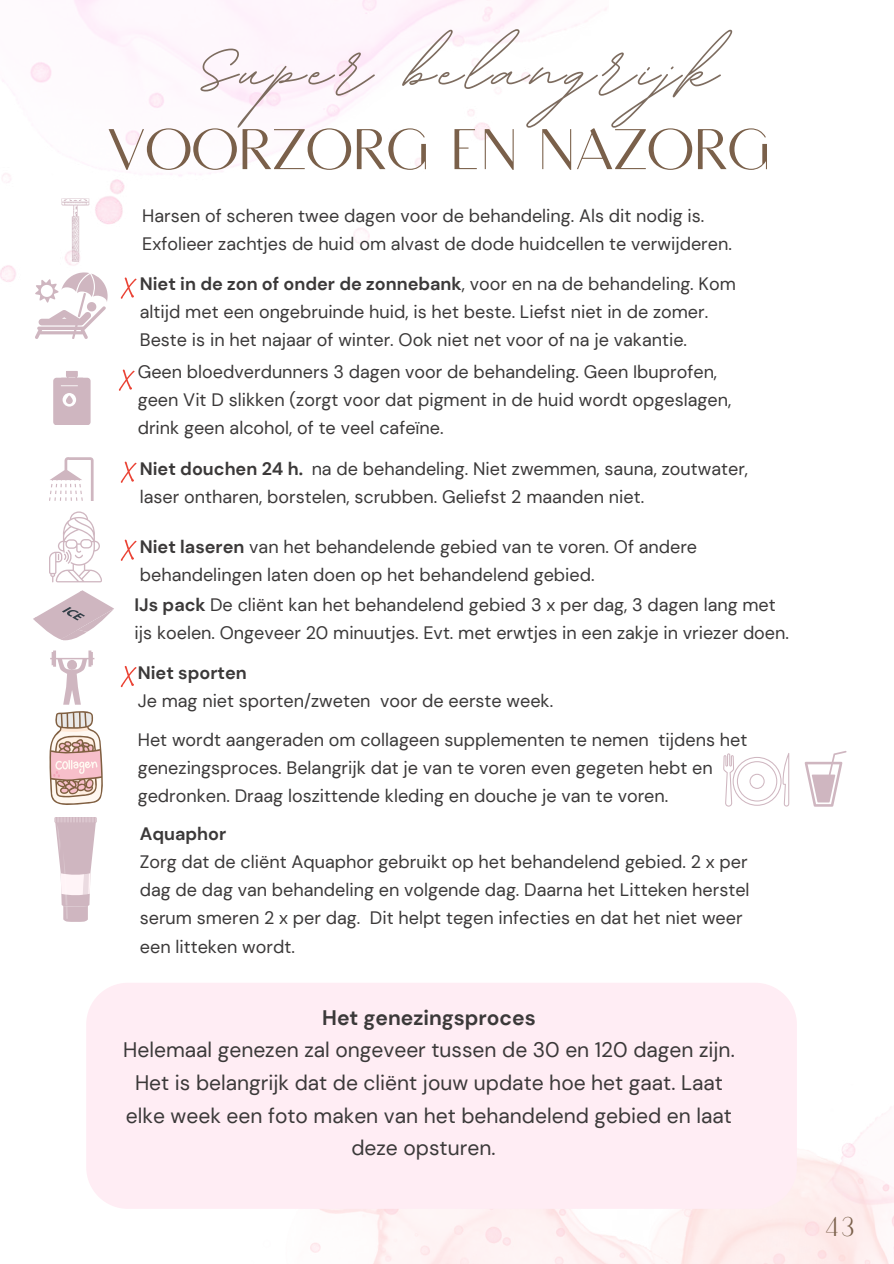
<style>
.page{position:relative;width:894px;height:1264px;background:#fff}
.page>*{position:absolute;margin:0;border:0;box-sizing:border-box;transform-origin:0 0}
.t1{font:700 106.35px "BD Script";letter-spacing:.05em;color:#7d6c5f}
.t2{font:200 57.15px "Calmius Sans High";color:#7a604a}
.t3{font:200 27px "Calmius Sans High";color:#7a604a}
.t4{font:21px/32.7px "DM Sans";color:#3b3939;text-align:center}
.t5{font:700 21px "DM Sans";color:#3b3939}
.t6{font:18px/28.2px "DM Sans";color:#3b3939}
.t7{font:700 18px "DM Sans";color:#3b3939}
.s1{font-weight:700}
</style>
<div class="page">
<img style="left:0;top:0;width:607px;height:282px">
<svg style="left:62px;top:198px;width:27px;height:63px"></svg>
<svg style="left:49px;top:457px;width:45px;height:44px"></svg>
<svg style="left:35px;top:272px;width:73px;height:67px"></svg>
<svg style="left:53px;top:371px;width:37px;height:54px;background:#d6c1c9"></svg>
<svg style="left:49px;top:511px;width:53px;height:71px"></svg>
<img style="left:123px;top:1084px;width:770px;height:179px">
<svg style="left:33px;top:590px;width:81px;height:50px"></svg>
<svg style="left:55px;top:817px;width:41px;height:105px"></svg>
<svg style="left:119px;top:369px;width:16px;height:22px"></svg>
<svg style="left:121px;top:461px;width:15px;height:22px"></svg>
<svg style="left:121px;top:277px;width:15px;height:22px"></svg>
<svg style="left:121px;top:539px;width:15px;height:22px"></svg>
<svg style="left:121px;top:666px;width:15px;height:21px"></svg>
<svg style="left:49px;top:650px;width:54px;height:155px"></svg>
<div style="left:86px;top:983px;width:710px;height:225px;background:#ffedf4"></div>
<svg style="left:804px;top:751px;width:42px;height:55px"></svg>
<svg style="left:723px;top:753px;width:66px;height:53px"></svg>
<h1 class="t1" style="left:197px;top:0;width:539px">Super belangrijk</h1>
<h2 class="t2" style="left:107px;top:116px;width:665px">VOORZORG EN NAZORG</h2>
<p class="t6" style="left:142px;top:202px;width:591px">Harsen of scheren twee dagen voor de behandeling. Als dit nodig is.<br>Exfolieer zachtjes de huid om alvast de dode huidcellen te verwijderen.</p>
<p class="t6" style="left:140px;top:270px;width:597px"><span class="s1">Niet in de zon of onder de zonnebank</span>, voor en na de behandeling. Kom altijd met een ongebruinde huid, is het beste. Liefst niet in de zomer.<br>Beste is in het najaar of winter. Ook niet net voor of na je vakantie.</p>
<p class="t6" style="left:138px;top:358px;width:594px">Geen bloedverdunners 3 dagen voor de behandeling. Geen Ibuprofen, geen Vit D slikken (zorgt voor dat pigment in de huid wordt opgeslagen, drink geen alcohol, of te veel cafeïne.</p>
<p class="t6" style="left:140px;top:454px;width:609px"><span class="s1">Niet douchen 24 h.</span> na de behandeling. Niet zwemmen, sauna, zoutwater, laser ontharen, borstelen, scrubben. Geliefst 2 maanden niet.</p>
<p class="t6" style="left:140px;top:532px;width:558px"><span class="s1">Niet laseren</span> van het behandelende gebied van te voren. Of andere behandelingen laten doen op het behandelend gebied.</p>
<p class="t6" style="left:134px;top:590px;width:655px"><span class="s1">IJs pack</span> De cliënt kan het behandelend gebied 3 x per dag, 3 dagen lang met ijs koelen. Ongeveer 20 minuutjes. Evt. met erwtjes in een zakje in vriezer doen.</p>
<p class="t7" style="left:138px;top:661px;width:110px">Niet sporten</p>
<p class="t6" style="left:138px;top:686px;width:417px">Je mag niet sporten/zweten voor de eerste week.</p>
<p class="t6" style="left:138px;top:726px;width:611px">Het wordt aangeraden om collageen supplementen te nemen tijdens het genezingsproces. Belangrijk dat je van te voren even gegeten hebt en gedronken. Draag loszittende kleding en douche je van te voren.</p>
<p class="t7" style="left:140px;top:822px;width:88px">Aquaphor</p>
<p class="t6" style="left:140px;top:848px;width:611px">Zorg dat de cliënt Aquaphor gebruikt op het behandelend gebied. 2 x per dag de dag van behandeling en volgende dag. Daarna het Litteken herstel serum smeren 2 x per dag. Dit helpt tegen infecties en dat het niet weer een litteken wordt.</p>
<p class="t5" style="left:322px;top:1003px;width:215px">Het genezingsproces</p>
<p class="t4" style="left:123px;top:1033px;width:613px">Helemaal genezen zal ongeveer tussen de 30 en 120 dagen zijn.<br>Het is belangrijk dat de cliënt jouw update hoe het gaat. Laat elke week een foto maken van het behandelend gebied en laat deze opsturen.</p>
<h3 class="t3" style="left:825px;top:1210px;width:30px">43</h3>
</div>
